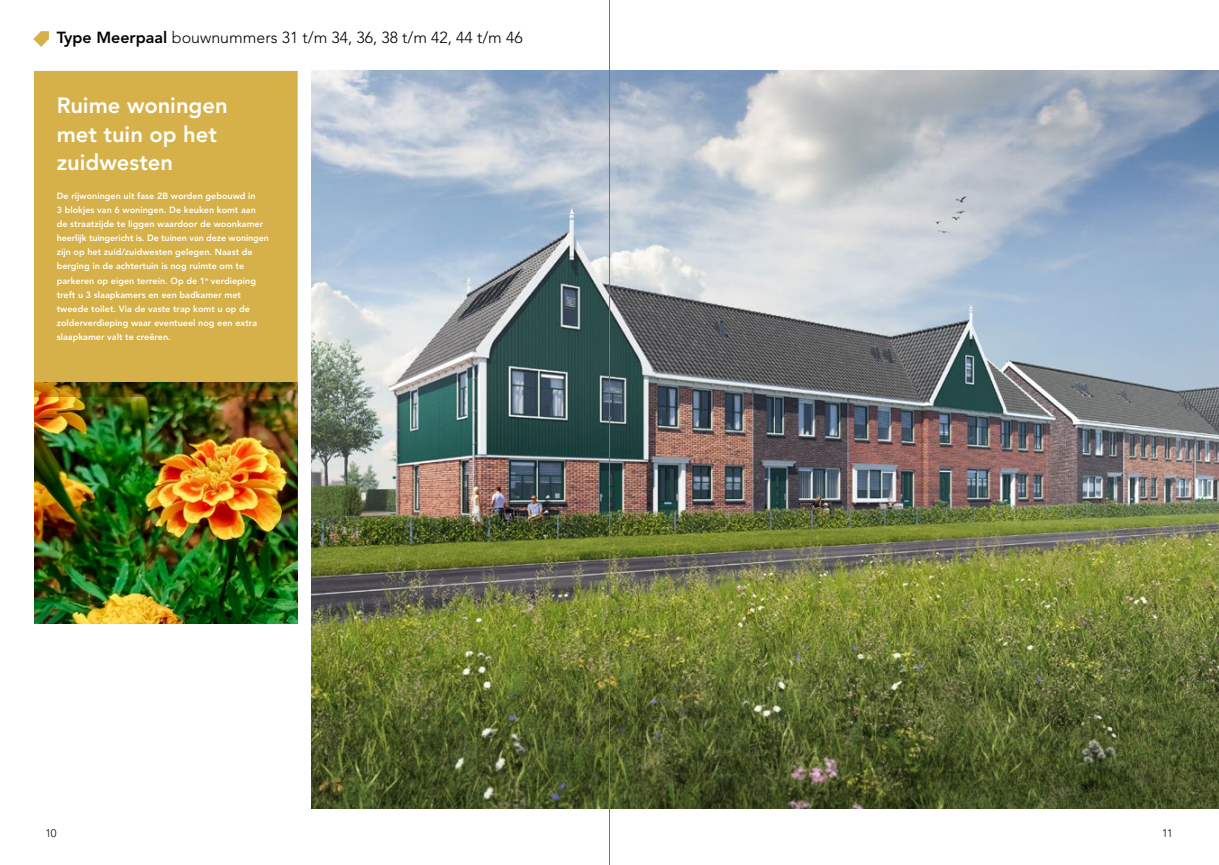
<style>
.page{position:relative;width:1219px;height:865px;background:#fff}
.page>*{position:absolute;margin:0;border:0;box-sizing:border-box;transform-origin:0 0}
.t1{font:800 22px/28.3px "Avenir LT Std";color:#fff}
.t2{font:300 16px "Avenir LT Std";color:#000}
.t3{font:300 11px "Avenir LT Std";color:#000}
.t4{font:800 9px/14.2px "Avenir LT Std";color:#fff}
.s1{font-weight:800}
</style>
<div class="page">
<img style="left:34px;top:397px;width:264px;height:227px">
<svg style="left:33px;top:31px;width:16px;height:16px"></svg>
<img style="left:312px;top:71px;width:907px;height:737px">
<div style="left:34px;top:71px;width:264px;height:326px;background:#d6b048"></div>
<hr style="left:609px;top:0;width:1px;height:865px;background:#728826">
<h2 class="t2" style="left:57px;top:28px;width:468px"><span class="s1">Type Meerpaal</span> bouwnummers 31 t/m 34, 36, 38 t/m 42, 44 t/m 46</h2>
<h1 class="t1" style="left:57px;top:92px;width:173px">Ruime woningen met tuin op het zuidwesten</h1>
<p class="t4" style="left:57px;top:188px;width:214px">De rijwoningen uit fase 2B worden gebouwd in<br>3 blokjes van 6 woningen. De keuken komt aan de straatzijde te liggen waardoor de woonkamer heerlijk tuingericht is. De tuinen van deze woningen zijn op het zuid/zuidwesten gelegen. Naast de berging in de achtertuin is nog ruimte om te parkeren op eigen terrein. Op de 1<sup>e</sup> verdieping treft u 3 slaapkamers en een badkamer met tweede toilet. Via de vaste trap komt u op de zolderverdieping waar eventueel nog een extra slaapkamer valt te creëren.</p>
<p class="t3" style="left:46px;top:826px;width:13px">10</p>
<p class="t3" style="left:1162px;top:826px;width:12px">11</p>
</div>
